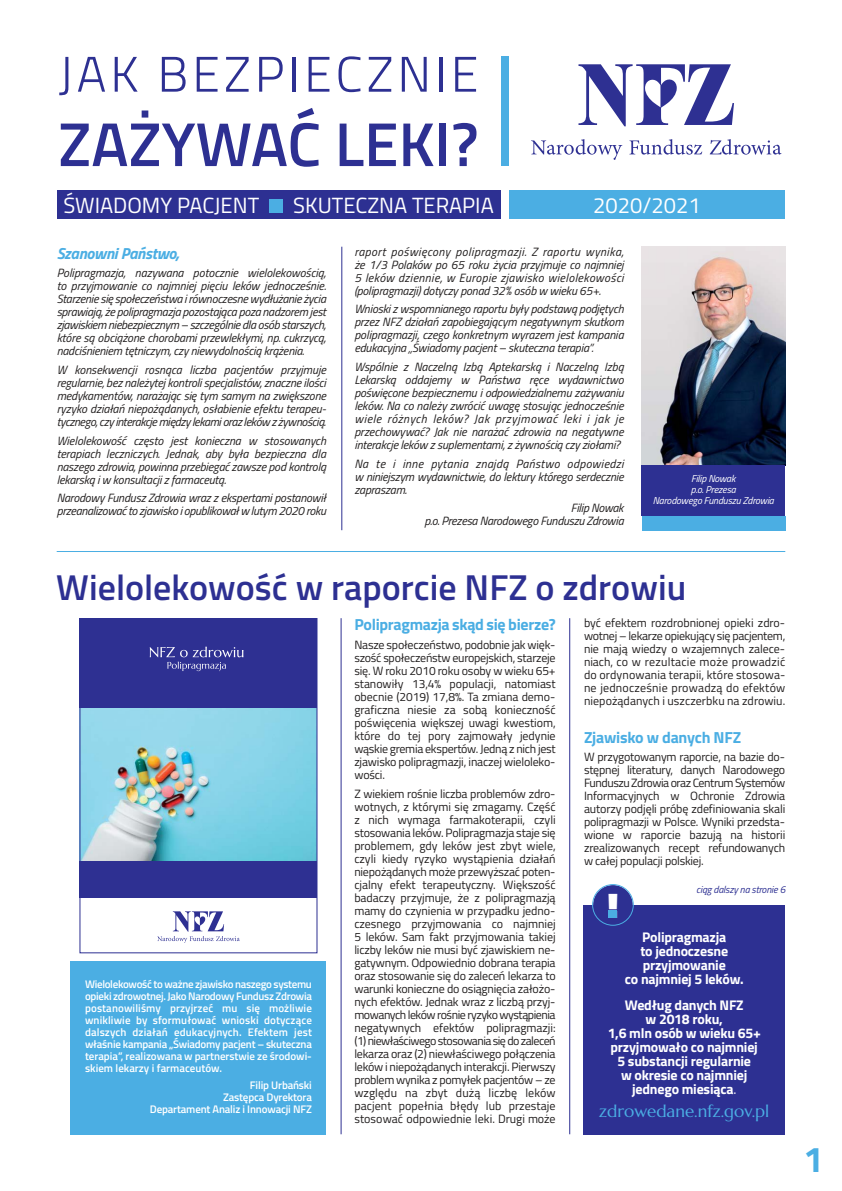
<style>
.page{position:relative;width:842px;height:1191px;background:#fff}
.page>*{position:absolute;margin:0;border:0;box-sizing:border-box;transform-origin:0 0}
.t1{font:600 62px "Titillium";color:#2d3092}
.t2{font:300 50px "Titillium";letter-spacing:.08em;color:#2d3092}
.t3{font:600 36px "Titillium";color:#2d3092}
.t4{font:700 36px "Titillium";color:#4baee3}
.t5{font:900 36px "Titillium";color:#fff}
.t6{font:22px "Titillium";color:#fff}
.t7{font:17px "Marcellus";color:#4baee3}
.t8{font:700 16px "Titillium";letter-spacing:-.02em;color:#4baee3}
.t9{font:italic 700 16px "Titillium";letter-spacing:-.02em;color:#4baee3}
.t10{font:700 14px/14px "Titillium";letter-spacing:-.015em;color:#fff;text-align:center}
.t11{font:12px/13px "Titillium";letter-spacing:-.01em;color:#221f1f;text-align:justify}
.t12{font:italic 12px/13px "Titillium";letter-spacing:-.015em;color:#221f1f;text-align:justify}
.t13{font:600 11px/12px "Titillium";letter-spacing:-.015em;color:#fff;text-align:justify}
.t14{font:italic 10px/11px "Titillium";letter-spacing:-.015em;color:#fff;text-align:center}
.t15{font:italic 10px "Titillium";letter-spacing:-.015em;color:#2d3092}
.s1{font-weight:400}
</style>
<div class="page">
<div style="left:57px;top:190px;width:443px;height:29px;background:#2d3092"></div>
<svg style="left:531px;top:64px;width:250px;height:96px"></svg>
<div style="left:501px;top:56px;width:8px;height:110px;background:#4baee3"></div>
<div style="left:509px;top:190px;width:276px;height:29px;background:#4baee3"></div>
<div style="left:269px;top:199px;width:14px;height:14px;background:#4baee3"></div>
<img style="left:642px;top:247px;width:143px;height:219px">
<div style="left:642px;top:466px;width:143px;height:50px;background:#2d3092"></div>
<div style="left:642px;top:516px;width:143px;height:14px;background:#4baee3"></div>
<svg style="left:80px;top:618px;width:237px;height:335px"></svg>
<svg style="left:150px;top:646px;width:93px;height:25px;background:#4b4da1"></svg>
<hr style="left:57px;top:551px;width:728px;height:1px;background:#4baee3">
<hr style="left:341px;top:618px;width:1px;height:516px;background:#2d3092">
<hr style="left:569px;top:618px;width:1px;height:516px;background:#2d3092">
<hr style="left:341px;top:247px;width:1px;height:283px;background:#2d3092">
<div style="left:584px;top:905px;width:201px;height:229px;background:#2d3092"></div>
<svg style="left:592px;top:884px;width:42px;height:41px"></svg>
<div style="left:609px;top:910px;width:8px;height:7px;background:#4baee3"></div>
<div style="left:71px;top:961px;width:255px;height:173px;background:#4baee3"></div>
<h2 class="t2" style="left:58px;top:57px;width:422px">JAK BEZPIECZNIE</h2>
<h1 class="t1" style="left:58px;top:122px;width:422px">ZAŻYWAĆ LEKI?</h1>
<h3 class="t6" style="left:63px;top:197px;width:197px">ŚWIADOMY PACJENT</h3>
<h3 class="t6" style="left:293px;top:197px;width:202px">SKUTECZNA TERAPIA</h3>
<h3 class="t6" style="left:593px;top:197px;width:109px">2020/2021</h3>
<h3 class="t9" style="left:57px;top:240px;width:124px">Szanowni Państwo,</h3>
<p class="t12" style="left:57px;top:268px;width:271px">Polipragmazja, nazywana potocznie wielolekowością, to przyjmowanie co najmniej pięciu leków jednocześnie.<br>Starzenie się społeczeństwa i równoczesne wydłużanie życia sprawiają, że polipragmazja pozostająca poza nadzorem jest zjawiskiem niebezpiecznym – szczególnie dla osób starszych, które są obciążone chorobami przewlekłymi, np. cukrzycą, nadciśnieniem tętniczym, czy niewydolnością krążenia.</p>
<p class="t12" style="left:57px;top:365px;width:271px">W konsekwencji rosnąca liczba pacjentów przyjmuje regularnie, bez należytej kontroli specjalistów, znaczne ilości medykamentów, narażając się tym samym na zwiększone ryzyko działań niepożądanych, osłabienie efektu te ra peu - tycz ne go, czy interakcje między lekami oraz leków z żywnością.</p>
<p class="t12" style="left:57px;top:435px;width:271px">Wielolekowość często jest konieczna w stosowanych terapiach leczniczych. Jednak, aby była bezpieczna dla naszego zdrowia, powinna przebiegać zawsze pod kontrolą lekarską i w konsultacji z farmaceutą.</p>
<p class="t12" style="left:57px;top:493px;width:271px">Narodowy Fundusz Zdrowia wraz z ekspertami postanowił przeanalizować to zjawisko i opublikował w lutym 2020 roku</p>
<p class="t12" style="left:354px;top:246px;width:271px">raport poświęcony polipragmazji. Z raportu wynika, że 1/3 Polaków po 65 roku życia przyjmuje co najmniej 5 leków dziennie, w Europie zjawisko wielolekowości (polipragmazji) dotyczy ponad 32% osób w wieku 65+.</p>
<p class="t12" style="left:354px;top:304px;width:271px">Wnioski z wspomnianego raportu były podstawą podjętych przez NFZ działań zapobiegającym negatywnym skutkom polipragmazji, czego konkretnym wyrazem jest kampania edukacyjna „Świadomy pacjent – skuteczna terapia”.</p>
<p class="t12" style="left:354px;top:362px;width:271px">Wspólnie z Naczelną Izbą Aptekarską i Naczelną Izbą Lekarską oddajemy w Państwa ręce wydawnictwo poświęcone bezpiecznemu i odpowiedzialnemu zażywaniu leków. Na co należy zwrócić uwagę stosując jednocześnie wiele różnych leków? Jak przyjmować leki i jak je przechowywać? Jak nie narażać zdrowia na negatywne interakcje leków z suplementami, z żywnością czy ziołami?</p>
<p class="t12" style="left:354px;top:458px;width:271px">Na te i inne pytania znajdą Państwo odpowiedzi w niniejszym wydawnictwie, do lektury którego serdecznie zapraszam.</p>
<p class="t12" style="left:424px;top:503px;width:201px;text-align:right">Filip Nowak<br>p.o. Prezesa Narodowego Funduszu Zdrowia</p>
<p class="t14" style="left:653px;top:474px;width:123px">Filip Nowak<br>p.o. Prezesa<br>Narodowego Funduszu Zdrowia</p>
<h3 class="t3" style="left:56px;top:574px;width:631px">Wielolekowość w raporcie NFZ o zdrowiu</h3>
<p class="t13" style="left:85px;top:979px;width:228px">Wielolekowość to ważne zjawisko naszego systemu opieki zdrowotnej. Jako Narodowy Fundusz Zdrowia postanowiliśmy przyjrzeć mu się możliwie wnikliwie by sformułować wnioski dotyczące dalszych działań edukacyjnych. Efektem jest właśnie kampania „Świadomy pacjent – skuteczna terapia”, realizowana w partnerstwie ze śro do wi - skiem lekarzy i farmaceutów.</p>
<p class="t13" style="left:150px;top:1080px;width:164px;text-align:right">Filip Urbański<br>Zastępca Dyrektora<br>Departament Analiz i Innowacji NFZ</p>
<h3 class="t8" style="left:354px;top:618px;width:203px">Polipragmazja skąd się bierze?</h3>
<p class="t11" style="left:354px;top:639px;width:203px">Nasze społeczeństwo, podobnie jak więk - szość spo łe czeństw europejskich, starzeje się. W roku 2010 roku osoby w wieku 65+ stanowiły 13,4% populacji, natomiast obecnie (2019) 17,8%. Ta zmiana de mo - gra ficz na niesie za sobą konieczność poświęcenia większej uwagi kwestiom, które do tej pory zajmowały jedynie wąskie gremia ekspertów. Jedną z nich jest zjawisko polipragmazji, inaczej wie lo le ko - wo ści.</p>
<p class="t11" style="left:354px;top:788px;width:203px">Z wiekiem rośnie liczba problemów zdro - wot nych, z którymi się zmagamy. Część z nich wymaga farmakoterapii, czyli stosowania leków. Polipragmazja staje się problemem, gdy leków jest zbyt wiele, czyli kiedy ryzyko wystąpienia działań niepożądanych może przewyższać po ten - cjal ny efekt te ra peu tycz ny. Większość badaczy przyjmuje, że z polipragmazją mamy do czynienia w przypadku jed no - cze sne go przyj mo wa nia co najmniej 5 leków. Sam fakt przyj mo wa nia takiej liczby leków nie musi być zjawiskiem ne - ga tyw nym. Od po wied nio dobrana terapia oraz stosowanie się do zaleceń lekarza to warunki konieczne do osiągnięcia za ło żo - nych efektów. Jednak wraz z liczbą przyj - mo wa nych leków rośnie ryzyko wy stą pie nia negatywnych efektów polipragmazji: (1) niewłaściwego stosowania się dozaleceń lekarza oraz (2) niewłaściwego połączenia leków i niepożądanych interakcji. Pierwszy problem wynika z pomyłek pacjentów – ze względu na zbyt dużą liczbę leków pacjent popełnia błędy lub przestaje stosować odpowiednie leki. Drugi może</p>
<p class="t11" style="left:584px;top:618px;width:203px">być efektem rozdrobnionej opieki zdro - wot nej – lekarze opiekujący się pacjentem, nie mają wiedzy o wzajemnych za le ce - niach, co w rezultacie może prowadzić do or dy no wa nia terapii, które sto so wa - ne jednocześnie prowadzą do efektów niepożądanych i uszczerbku na zdrowiu.</p>
<h3 class="t8" style="left:584px;top:731px;width:159px">Zjawisko w danych NFZ</h3>
<p class="t11" style="left:584px;top:752px;width:203px">W przygotowanym raporcie, na bazie do - stęp nej literatury, danych Narodowego Funduszu Zdrowia oraz Centrum Systemów Informacyjnych w Ochronie Zdrowia autorzy podjęli próbę zdefiniowania skali polipragmazji w Polsce. Wyniki przed sta - wio ne w raporcie bazują na historii zrealizowanych recept refundowanych w całej populacji polskiej.</p>
<p class="t15" style="left:696px;top:885px;width:90px">ciąg dalszy na stronie 6</p>
<p class="t10" style="left:625px;top:931px;width:120px">Polipragmazja<br>to jednoczesne przyjmowanie<br>co najmniej 5 leków.</p>
<p class="t10" style="left:608px;top:999px;width:155px">Według danych NFZ<br>w 2018 roku,<br>1,6 mln osób w wieku 65+ przyjmowało co najmniej<br>5 substancji regularnie<br>w okresie co najmniej jednego miesiąca<span class="s1">.</span></p>
<h3 class="t7" style="left:599px;top:1104px;width:171px">zdrowedane.nfz.gov.pl</h3>
<h3 class="t5" style="left:608px;top:878px;width:12px">!</h3>
<h3 class="t4" style="left:803px;top:1145px;width:22px">1</h3>
</div>
